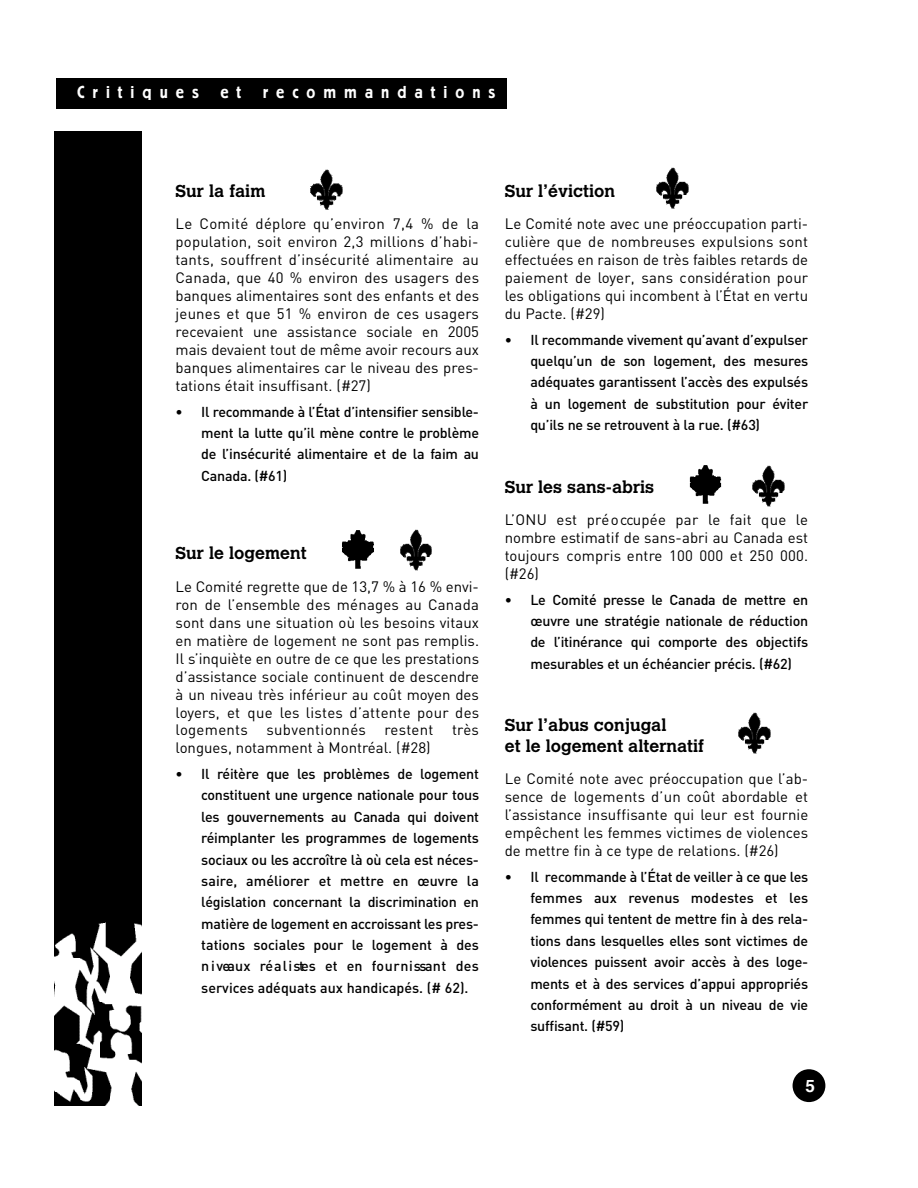
<style>
.page{position:relative;width:918px;height:1188px;background:#fff}
.page>*{position:absolute;margin:0;border:0;box-sizing:border-box;transform-origin:0 0}
.t1{font:700 17.1px/20.5px "Calvert";color:#000}
.t2{font:500 17.1px "Berliner Grotesk";letter-spacing:.47em;color:#fff}
.t3{font:700 17.1px "Helvetica";color:#fff}
.t4{font:15px/18px "DIN";color:#000;text-align:justify}
.t5{font:500 14.25px/21.5px "DIN";letter-spacing:-.015em;color:#000;text-align:justify}
</style>
<div class="page">
<div style="left:56px;top:79px;width:451px;height:30px;background:#000"></div>
<svg style="left:793px;top:1069px;width:32px;height:33px"></svg>
<div style="left:54px;top:132px;width:87px;height:973px;background:#000"></div>
<img style="left:54px;top:922px;width:87px;height:183px">
<img style="left:342px;top:530px;width:32px;height:39px">
<img style="left:400px;top:529px;width:32px;height:41px">
<img style="left:310px;top:169px;width:33px;height:41px">
<img style="left:656px;top:167px;width:33px;height:42px">
<img style="left:752px;top:465px;width:33px;height:42px">
<img style="left:689px;top:465px;width:33px;height:39px">
<img style="left:738px;top:712px;width:33px;height:42px">
<p class="t2" style="left:77px;top:86px;width:123px">Critiques</p>
<p class="t2" style="left:221px;top:86px;width:22px">e t</p>
<p class="t2" style="left:263px;top:86px;width:234px">rec o m m a n d a t i o n s</p>
<p class="t1" style="left:176px;top:182px;width:91px">Sur la faim</p>
<p class="t4" style="left:176px;top:216px;width:305px">Le Comité déplore qu’environ 7,4 % de la population, soit environ 2,3 millions d’habi&shy;tants, souffrent d’insécurité alimentaire au Canada, que 40 % environ des usagers des banques alimentaires sont des enfants et des jeunes et que 51 % environ de ces usagers re cevaient une ass ista n ce sociale en 2005 mais devaient tout de même avoir recours aux banques alimentaires car le niveau des pres&shy;tations était insuffisant. (#27)</p>
<p class="t5" style="left:201px;top:402px;width:279px;text-indent:-26px">• Il re commande à l’É tat d’intensifier sensible&shy;ment la lutte qu’il mène co n tre le pro b lè m e de l’insécurité alimenta ire et de la faim au Canada. (#61)</p>
<p class="t1" style="left:176px;top:544px;width:132px">Sur le logement</p>
<p class="t4" style="left:176px;top:579px;width:305px">Le Comité regrette que de 13,7 % à 16 % envi&shy;ron de l’ensemble des ménages au Canada sont dans une situation où les besoins vitaux en matière de logement ne sont pas remplis.<br>Il s’inquiète en outre de ce que les prestations d’assistance sociale continuent de descendre à un niveau très inférieur au coût moyen des loyers, et que les listes d’attente pour des logements subventionnés re stent trè s longues, notamment à Montréal. (#28)</p>
<p class="t5" style="left:201px;top:764px;width:279px;text-indent:-26px">• Il ré itè re que les problèmes de lo g e m e n t co n stituent une urg e n ce nationale pour to u s les gouvernements au Canada qui doive n t ré im p la n ter les pro g rammes de lo g e m e n ts sociaux ou les acc ro ître là où cela est néce s&shy;s a ire, améliorer et mettre en œuvre la législation co n cernant la discrimination en m a tiè re de logement en acc ro issant les pre s&shy;tations sociales pour le logement à des n i veaux ré a l i stes et en fo u r n issant des services adéquats aux handicapés. (# 62).</p>
<p class="t1" style="left:505px;top:182px;width:112px">Sur l’éviction</p>
<p class="t4" style="left:505px;top:216px;width:305px">Le Comité note avec une préoccupation parti&shy;culière que de nombreuses expulsions sont effectuées en raison de très faibles retards de paiement de loyer, sans considération pour les obligations qui incombent à l’État en vertu du Pacte. (#29)</p>
<p class="t5" style="left:530px;top:330px;width:279px;text-indent:-26px">• Il re commande vivement qu’avant d’ex p u ls e r quelqu’un de son logement, des mesure s a d é q u a tes gara n tissent l’a ccès des ex p u ls é s à un logement de substitution pour év ite r qu’ils ne se re tro u vent à la rue. (#63)</p>
<p class="t1" style="left:505px;top:478px;width:151px">Sur les sans-abris</p>
<p class="t4" style="left:505px;top:512px;width:305px">L’ONU est pré o ccupée par le fait que le nombre estimatif de sans-abri au Canada est toujours compris entre 100 000 et 250 000. (#26)</p>
<p class="t5" style="left:530px;top:590px;width:279px;text-indent:-26px">• Le Comité pre sse le Canada de mettre en œ u v re une stratégie nationale de ré d u c tio n de l’itin é ra n ce qui co m p o r te des objectifs m e s u ra b les et un échéancier précis. (#62)</p>
<p class="t1" style="left:505px;top:716px;width:201px">Sur l’abus conjugal<br>et le logement alternatif</p>
<p class="t4" style="left:505px;top:771px;width:305px">Le Comité note avec préoccupation que l’ab&shy;sence de logements d’un coût abordable et l’assistance insuffisante qui leur est fournie empêchent les femmes victimes de violences de mettre fin à ce type de relations. (#26)</p>
<p class="t5" style="left:530px;top:867px;width:279px;text-indent:-26px">• Il re commande à l’É tat de ve iller à ce que le s femmes aux revenus modestes et le s femmes qui te n tent de mettre fin à des re la&shy;tions dans le s q u e lles elles sont victimes de v io le n ces puissent avoir accès à des lo g e&shy;ments et à des services d’appui appro p r ié s co n formément au droit à un niveau de vie suffisant. (#59)</p>
<p class="t3" style="left:806px;top:1079px;width:11px">5</p>
</div>
